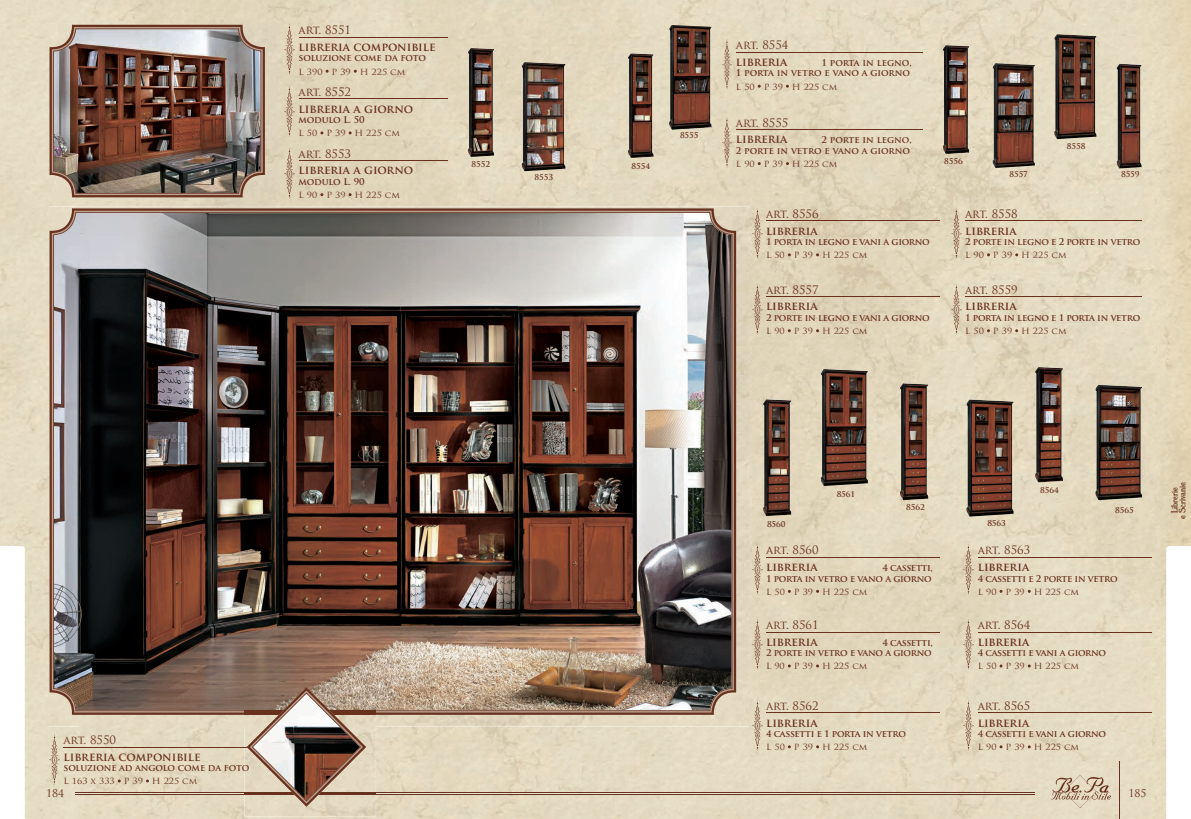
<style>
.page{position:relative;width:1191px;height:819px;background:#fff}
.page>*{position:absolute;margin:0;border:0;box-sizing:border-box;transform-origin:0 0}
.t1{font:700 11.38px "Trajan Pro";color:#68311e}
.t2{font:11.38px "Trajan Pro";color:#68311e}
.t3{font:10.5px "Trajan Pro";color:#68311e}
.t4{font:700 9.19px/10.5px "Trajan Pro";letter-spacing:-.03em;color:#68311e;text-align:right}
.t5{font:700 9.19px "Trajan Pro";letter-spacing:-.01em;color:#68311e}
.t6{font:700 9.19px/10.5px "Trajan Pro";letter-spacing:-.005em;color:#68311e;text-align:right}
.t7{font:700 9.19px/10.5px "Trajan Pro";color:#68311e;text-align:right}
.t8{font:300 condensed 8.66px/7.9px "Windsor BT";color:#68311e;text-align:center;scale:1.11 1}
.t9{font:8.31px "Trajan Pro";color:#68311e;scale:1.1 1}
.t10{font:700 7.88px "Trajan Pro";letter-spacing:-.01em;color:#68311e}
</style>
<div class="page">
<img style="left:0;top:0;width:1191px;height:819px">
<hr style="left:75px;top:793px;width:959px;height:1px;background:#68311e">
<hr style="left:75px;top:792px;width:959px;height:1px;background:#68311e">
<svg style="left:1050px;top:775px;width:61px;height:33px;background:#d0bfa7"></svg>
<hr style="left:1119px;top:761px;width:1px;height:58px;background:#68311e">
<img style="left:49px;top:209px;width:30px;height:517px">
<img style="left:278px;top:207px;width:471px;height:30px">
<img style="left:719px;top:237px;width:30px;height:489px">
<img style="left:79px;top:714px;width:165px;height:12px">
<img style="left:376px;top:714px;width:343px;height:12px">
<svg style="left:50px;top:208px;width:686px;height:506px;background:#916856"></svg>
<img style="left:53px;top:212px;width:679px;height:499px">
<img style="left:467px;top:48px;width:98px;height:123px">
<img style="left:942px;top:45px;width:27px;height:109px">
<img style="left:1095px;top:384px;width:47px;height:116px">
<img style="left:1034px;top:367px;width:29px;height:115px">
<img style="left:992px;top:34px;width:149px;height:134px">
<img style="left:627px;top:53px;width:26px;height:105px">
<img style="left:669px;top:25px;width:42px;height:105px">
<img style="left:964px;top:399px;width:49px;height:118px">
<img style="left:899px;top:383px;width:29px;height:117px">
<img style="left:762px;top:369px;width:106px;height:147px">
<img style="left:49px;top:23px;width:171px;height:184px">
<img style="left:220px;top:23px;width:58px;height:184px">
<img style="left:49px;top:207px;width:229px;height:2px">
<img style="left:72px;top:208px;width:206px;height:1px">
<img style="left:50px;top:25px;width:215px;height:172px">
<img style="left:244px;top:714px;width:132px;height:102px">
<img style="left:244px;top:792px;width:132px;height:2px">
<img style="left:244px;top:685px;width:132px;height:29px">
<svg style="left:247px;top:687px;width:119px;height:119px"></svg>
<hr style="left:64px;top:746px;width:186px;height:1px;background:#68311e">
<img style="left:50px;top:734px;width:9px;height:50px">
<hr style="left:298px;top:37px;width:149px;height:1px;background:#68311e">
<img style="left:285px;top:25px;width:9px;height:50px">
<hr style="left:298px;top:98px;width:149px;height:1px;background:#68311e">
<img style="left:285px;top:86px;width:9px;height:50px">
<hr style="left:736px;top:52px;width:186px;height:1px;background:#68311e">
<img style="left:722px;top:40px;width:10px;height:50px">
<hr style="left:766px;top:220px;width:173px;height:1px;background:#68311e">
<img style="left:752px;top:208px;width:10px;height:50px">
<hr style="left:766px;top:557px;width:173px;height:1px;background:#68311e">
<img style="left:752px;top:545px;width:10px;height:49px">
<hr style="left:766px;top:631px;width:173px;height:1px;background:#68311e">
<img style="left:752px;top:619px;width:10px;height:50px">
<hr style="left:766px;top:712px;width:173px;height:1px;background:#68311e">
<img style="left:752px;top:700px;width:10px;height:50px">
<hr style="left:977px;top:712px;width:174px;height:1px;background:#68311e">
<img style="left:963px;top:700px;width:10px;height:50px">
<hr style="left:977px;top:631px;width:174px;height:1px;background:#68311e">
<img style="left:963px;top:619px;width:10px;height:50px">
<hr style="left:977px;top:557px;width:174px;height:1px;background:#68311e">
<img style="left:963px;top:545px;width:10px;height:49px">
<hr style="left:965px;top:220px;width:176px;height:1px;background:#68311e">
<img style="left:951px;top:208px;width:10px;height:50px">
<hr style="left:766px;top:296px;width:173px;height:1px;background:#68311e">
<img style="left:752px;top:284px;width:10px;height:50px">
<hr style="left:965px;top:296px;width:176px;height:1px;background:#68311e">
<img style="left:951px;top:284px;width:10px;height:50px">
<hr style="left:736px;top:129px;width:186px;height:1px;background:#68311e">
<img style="left:722px;top:117px;width:10px;height:50px">
<hr style="left:298px;top:160px;width:149px;height:1px;background:#68311e">
<img style="left:285px;top:148px;width:9px;height:50px">
<svg style="left:1171px;top:482px;width:14px;height:36px"></svg>
<svg style="left:1166px;top:546px;width:25px;height:273px"></svg>
<svg style="left:0;top:546px;width:25px;height:273px"></svg>
<p class="t2" style="left:298px;top:23px;width:54px">art. 8551</p>
<p class="t1" style="left:298px;top:40px;width:139px">libreria componibile</p>
<p class="t5" style="left:298px;top:52px;width:129px">soluzione come da foto</p>
<p class="t9" style="left:298px;top:66px;width:98px">L 390 P 39 H 225 cm</p>
<p class="t2" style="left:298px;top:85px;width:54px">art. 8552</p>
<p class="t1" style="left:298px;top:101px;width:116px">libreria a giorno</p>
<p class="t4" style="left:298px;top:115px;width:68px">modulo L. 50</p>
<p class="t9" style="left:298px;top:128px;width:94px">L 50 P 39 H 225 cm</p>
<p class="t2" style="left:298px;top:146px;width:54px">art. 8553</p>
<p class="t1" style="left:298px;top:163px;width:116px">libreria a giorno</p>
<p class="t4" style="left:298px;top:176px;width:68px">modulo L. 90</p>
<p class="t9" style="left:298px;top:190px;width:94px">L 90 P 39 H 225 cm</p>
<p class="t10" style="left:471px;top:159px;width:20px">8552</p>
<p class="t10" style="left:534px;top:172px;width:20px">8553</p>
<p class="t10" style="left:631px;top:161px;width:20px">8554</p>
<p class="t10" style="left:680px;top:130px;width:20px">8555</p>
<p class="t2" style="left:736px;top:38px;width:54px">art. 8554</p>
<p class="t1" style="left:736px;top:55px;width:53px">libreria</p>
<p class="t6" style="left:736px;top:57px;width:177px">1 porta in legno,<br>1 porta in vetro e vano a giorno</p>
<p class="t9" style="left:736px;top:81px;width:94px">L 50 P 39 H 225 cm</p>
<p class="t2" style="left:736px;top:115px;width:54px">art. 8555</p>
<p class="t1" style="left:736px;top:132px;width:53px">libreria</p>
<p class="t7" style="left:736px;top:135px;width:177px">2 porte in legno,<br>2 porte in vetro e vano a giorno</p>
<p class="t9" style="left:736px;top:159px;width:94px">L 90 P 39 H 225 cm</p>
<p class="t2" style="left:766px;top:206px;width:54px">art. 8556</p>
<p class="t1" style="left:766px;top:223px;width:53px">libreria</p>
<p class="t4" style="left:766px;top:236px;width:165px">1 porta in legno e vani a giorno</p>
<p class="t9" style="left:766px;top:250px;width:94px">L 50 P 39 H 225 cm</p>
<p class="t2" style="left:766px;top:282px;width:54px">art. 8557</p>
<p class="t1" style="left:766px;top:299px;width:53px">libreria</p>
<p class="t4" style="left:766px;top:312px;width:165px">2 porte in legno e vani a giorno</p>
<p class="t9" style="left:766px;top:326px;width:94px">L 90 P 39 H 225 cm</p>
<p class="t10" style="left:944px;top:156px;width:20px">8556</p>
<p class="t10" style="left:1009px;top:169px;width:20px">8557</p>
<p class="t10" style="left:1067px;top:141px;width:20px">8558</p>
<p class="t10" style="left:1121px;top:169px;width:20px">8559</p>
<p class="t2" style="left:965px;top:206px;width:54px">art. 8558</p>
<p class="t1" style="left:965px;top:223px;width:53px">libreria</p>
<p class="t4" style="left:965px;top:236px;width:177px">2 porte in legno e 2 porte in vetro</p>
<p class="t9" style="left:965px;top:250px;width:94px">L 90 P 39 H 225 cm</p>
<p class="t2" style="left:965px;top:282px;width:54px">art. 8559</p>
<p class="t1" style="left:965px;top:299px;width:53px">libreria</p>
<p class="t4" style="left:965px;top:312px;width:177px">1 porta in legno e 1 porta in vetro</p>
<p class="t9" style="left:965px;top:326px;width:94px">L 50 P 39 H 225 cm</p>
<p class="t2" style="left:64px;top:732px;width:54px">art. 8550</p>
<p class="t1" style="left:64px;top:749px;width:139px">libreria componibile</p>
<p class="t5" style="left:64px;top:762px;width:187px">soluzione ad angolo come da foto</p>
<p class="t9" style="left:64px;top:776px;width:123px">L 163 x 333 P 39 H 225 cm</p>
<p class="t10" style="left:767px;top:519px;width:20px">8560</p>
<p class="t10" style="left:836px;top:489px;width:20px">8561</p>
<p class="t10" style="left:906px;top:502px;width:20px">8562</p>
<p class="t2" style="left:766px;top:543px;width:54px">art. 8560</p>
<p class="t1" style="left:766px;top:560px;width:53px">libreria</p>
<p class="t4" style="left:766px;top:562px;width:168px">4 cassetti,<br>1 porta in vetro e vano a giorno</p>
<p class="t9" style="left:766px;top:586px;width:94px">L 50 P 39 H 225 cm</p>
<p class="t2" style="left:766px;top:617px;width:54px">art. 8561</p>
<p class="t1" style="left:766px;top:634px;width:53px">libreria</p>
<p class="t4" style="left:766px;top:637px;width:168px">4 cassetti,<br>2 porte in vetro e vano a giorno</p>
<p class="t9" style="left:766px;top:661px;width:94px">L 90 P 39 H 225 cm</p>
<p class="t2" style="left:766px;top:698px;width:54px">art. 8562</p>
<p class="t1" style="left:766px;top:715px;width:53px">libreria</p>
<p class="t4" style="left:766px;top:728px;width:141px">4 cassetti e 1 porta in vetro</p>
<p class="t9" style="left:766px;top:741px;width:94px">L 50 P 39 H 225 cm</p>
<p class="t10" style="left:987px;top:517px;width:20px">8563</p>
<p class="t10" style="left:1040px;top:485px;width:20px">8564</p>
<p class="t10" style="left:1115px;top:505px;width:20px">8565</p>
<p class="t2" style="left:977px;top:543px;width:54px">art. 8563</p>
<p class="t1" style="left:977px;top:560px;width:53px">libreria</p>
<p class="t4" style="left:977px;top:573px;width:141px">4 cassetti e 2 porte in vetro</p>
<p class="t9" style="left:977px;top:586px;width:94px">L 90 P 39 H 225 cm</p>
<p class="t2" style="left:977px;top:617px;width:54px">art. 8564</p>
<p class="t1" style="left:977px;top:634px;width:53px">libreria</p>
<p class="t4" style="left:977px;top:647px;width:130px">4 cassetti e vani a giorno</p>
<p class="t9" style="left:977px;top:661px;width:94px">L 50 P 39 H 225 cm</p>
<p class="t2" style="left:977px;top:698px;width:54px">art. 8565</p>
<p class="t1" style="left:977px;top:715px;width:53px">libreria</p>
<p class="t4" style="left:977px;top:728px;width:130px">4 cassetti e vani a giorno</p>
<p class="t9" style="left:977px;top:741px;width:94px">L 90 P 39 H 225 cm</p>
<p class="t3" style="left:46px;top:786px;width:19px">184</p>
<p class="t3" style="left:1128px;top:786px;width:19px">185</p>
<p class="t8" style="left:1170px;top:518px;width:34px;rotate:-90deg">Librerie<br>e Scrivanie</p>
</div>
